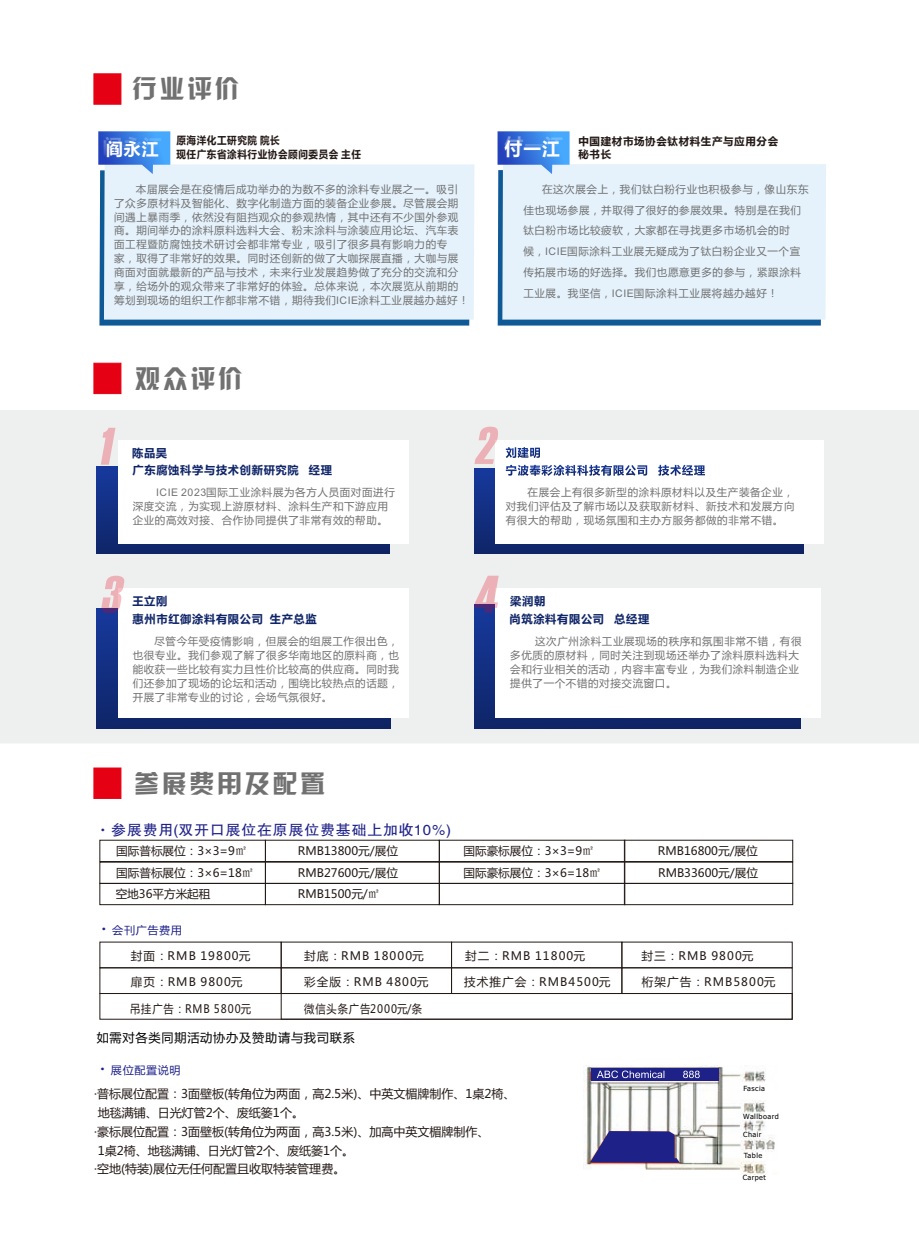
<style>
.page{position:relative;width:919px;height:1238px;background:#fff}
.page>*{position:absolute;margin:0;border:0;box-sizing:border-box;transform-origin:0 0}
.t1{font:italic 52.8px "Haettenschweiler";color:rgb(230 0 19/.26)}
.t2{font:25.2px "H Yk 2 gj";letter-spacing:.1em;color:#717171}
.t3{font:700 19.2px "Microsoft Ya Hei";color:#fff}
.t4{font:700 18.9px "Microsoft Ya Hei";color:#fff}
.t5{font:700 17.7px "Microsoft Ya Hei";color:#fff}
.t6{font:700 16.8px "Microsoft Ya Hei";color:#fff}
.t7{font:14.55px "FZHTJW GB1 0";letter-spacing:.055em;color:#1e2188}
.t8{font:12.15px "Microsoft Ya Hei";letter-spacing:.06em;color:#000}
.t9{font:12px/18.8px "Microsoft Ya Hei";color:#231916}
.t10{font:11.55px/21.9px "Microsoft Ya Hei";color:#231916}
.t11{font:11.55px "Microsoft Ya Hei";letter-spacing:.09em;color:#231916}
.t12{font:11.55px "Microsoft Ya Hei";letter-spacing:.095em;color:#231916}
.t13{font:11.55px "Microsoft Ya Hei";letter-spacing:.095em;color:#231916;scale:.88 1}
.t14{font:700 11.25px/17.7px "Microsoft Ya Hei";letter-spacing:.06em;color:#0f2568}
.t15{font:10.8px "Microsoft Ya Hei";letter-spacing:.06em;color:#1e2188}
.t16{font:10.5px/13.8px "Microsoft Ya Hei";letter-spacing:.06em;color:#717171}
.t17{font:700 10.5px/13.8px "Microsoft Ya Hei";letter-spacing:.06em;color:#231916;scale:.91 1}
.t18{font:700 10.5px/13.8px "Microsoft Ya Hei";letter-spacing:.06em;color:#231916}
.t19{font:7.05px "Tahoma";letter-spacing:.06em;color:#000}
.s1{font-family:"Arial"}
.s2{font-family:"Sim Sun"}
.s3{font-family:"FZHTJW GB1 0";font-size:14.55px}
</style>
<div class="page">
<div style="left:0;top:410px;width:918px;height:333px;background:#eeefef"></div>
<div style="left:93px;top:363px;width:28px;height:31px;background:#e60013;border:1px solid #e60013"></div>
<svg style="left:96px;top:467px;width:294px;height:86px;background:#1e367b"></svg>
<div style="left:118px;top:440px;width:291px;height:103px;background:#fff"></div>
<div style="left:475px;top:468px;width:328px;height:85px;background:linear-gradient(to bottom,#16399e,#0f2567)"></div>
<div style="left:475px;top:604px;width:325px;height:124px;background:linear-gradient(to bottom,#16399d,#0f2567)"></div>
<div style="left:495px;top:440px;width:328px;height:103px;background:#fff"></div>
<div style="left:495px;top:588px;width:325px;height:129px;background:#fff"></div>
<svg style="left:505px;top:447px;width:35px;height:11px"></svg>
<svg style="left:506px;top:464px;width:199px;height:12px"></svg>
<div style="left:96px;top:608px;width:294px;height:120px;background:linear-gradient(to bottom,#16399d,#0f2567)"></div>
<div style="left:118px;top:588px;width:291px;height:129px;background:#fff"></div>
<svg style="left:99px;top:174px;width:371px;height:151px;background:#286ba1"></svg>
<div style="left:104px;top:164px;width:370px;height:155px;background:#e5f2fc"></div>
<svg style="left:497px;top:174px;width:324px;height:151px;background:#2b6da3"></svg>
<div style="left:502px;top:164px;width:324px;height:155px;background:#e5f2fc"></div>
<div style="left:93px;top:73px;width:28px;height:32px;background:#e60013;border:1px solid #e60013"></div>
<svg style="left:98px;top:131px;width:72px;height:43px;background:#5a92e5"></svg>
<svg style="left:497px;top:131px;width:72px;height:43px;background:#5a92e5"></svg>
<div style="left:93px;top:767px;width:28px;height:31px;background:#e60013;border:1px solid #e60013"></div>
<img style="left:583px;top:1065px;width:192px;height:109px">
<svg style="left:590px;top:1130px;width:89px;height:32px;background:#404193"></svg>
<div style="left:591px;top:1068px;width:127px;height:13px;background:#1e2188"></div>
<svg style="left:597px;top:1070px;width:102px;height:8px"></svg>
<div style="left:99px;top:861px;width:167px;height:22px;border:1px solid #231916"></div>
<div style="left:99px;top:882px;width:167px;height:23px;border:1px solid #231916"></div>
<div style="left:265px;top:861px;width:174px;height:22px;border:1px solid #231916"></div>
<div style="left:265px;top:882px;width:174px;height:23px;border:1px solid #231916"></div>
<div style="left:439px;top:861px;width:186px;height:22px;border:1px solid #231916"></div>
<div style="left:439px;top:882px;width:186px;height:23px;border:1px solid #231916"></div>
<div style="left:624px;top:861px;width:169px;height:22px;border:1px solid #231916"></div>
<div style="left:624px;top:882px;width:169px;height:23px;border:1px solid #231916"></div>
<div style="left:99px;top:967px;width:182px;height:26px;border:1px solid #231916"></div>
<div style="left:99px;top:993px;width:693px;height:26px;border:1px solid #231916"></div>
<div style="left:281px;top:967px;width:171px;height:26px;border:1px solid #231916"></div>
<div style="left:281px;top:993px;width:511px;height:26px;border:1px solid #231916"></div>
<div style="left:451px;top:967px;width:171px;height:26px;border:1px solid #231916"></div>
<div style="left:621px;top:967px;width:171px;height:26px;border:1px solid #231916"></div>
<h2 class="t2" style="left:132px;top:76px;width:110px">行业评价</h2>
<h3 class="t3" style="left:102px;top:137px;width:61px">阎永江</h3>
<h3 class="t6" style="left:106px;top:141px;width:54px">阎永江</h3>
<p class="t17" style="left:176px;top:134px;width:204px">原海洋化工研究院 院长<br>现任广东省涂料行业协会顾问委员会 主任</p>
<h3 class="t4" style="left:504px;top:137px;width:61px">付一江</h3>
<h3 class="t5" style="left:504px;top:141px;width:57px">付一江</h3>
<p class="t18" style="left:578px;top:135px;width:201px">中国建材市场协会钛材料生产与应用分会秘书长</p>
<p class="t16" style="left:114px;top:183px;width:356px;text-indent:22px">本届展会是在疫情后成功举办的为数不多的涂料专业展之一。吸引了众多原材料及智能化、数字化制造方面的装备企业参展。尽管展会期间遇上暴雨季，依然没有阻挡观众的参观热情，其中还有不少国外参观商。期间举办的涂料原料选料大会、粉末涂料与涂装应用论坛、汽车表面工程暨防腐蚀技术研讨会都非常专业，吸引了很多具有影响力的专<br>家，取得了非常好的效果。同时还创新的做了大咖探展直播，大咖与展商面对面就最新的产品与技术，未来行业发展趋势做了充分的交流和分享，给场外的观众带来了非常好的体验。总体来说，本次展览从前期的筹划到现场的组织工作都非常不错，期待我们<span class="s1">ICIE</span>涂料工业展越办越好！</p>
<p class="t16" style="left:523px;top:179px;width:286px;line-height:20.7px;text-indent:19px">在这次展会上，我们钛白粉行业也积极参与，像山东东佳也现场参展，并取得了很好的参展效果。特别是在我们钛白粉市场比较疲软，大家都在寻找更多市场机会的时<br>候，<span class="s1">ICIE</span>国际涂料工业展无疑成为了钛白粉企业又一个宣传拓展市场的好选择。我们也愿意更多的参与，紧跟涂料工业展。我坚信，<span class="s1">ICIE</span>国际涂料工业展将越办越好！</p>
<h2 class="t2" style="left:135px;top:365px;width:110px">观众评价</h2>
<h1 class="t1" style="left:97px;top:427px;width:22px">1</h1>
<h1 class="t1" style="left:473px;top:427px;width:21px">2</h1>
<p class="t14" style="left:132px;top:444px;width:201px">陈品昊<br>广东腐蚀科学与技术创新研究院 经理</p>
<p class="t16" style="left:133px;top:486px;width:263px;text-indent:23px"><span class="s1">ICIE 2023</span>国际工业涂料展为各方人员面对面进行深度交流，为实现上游原材料、涂料生产和下游应用企业的高效对接、合作协同提供了非常有效的帮助。</p>
<p class="t16" style="left:506px;top:486px;width:290px;text-align:justify;text-indent:22px">在展会上有很多新型的涂料原材料以及生产装备企业，对我们评估及了解市场以及获取新材料、新技术和发展方向有很大的帮助，现场氛围和主办方服务都做的非常不错。</p>
<h1 class="t1" style="left:100px;top:576px;width:21px">3</h1>
<h1 class="t1" style="left:473px;top:575px;width:25px">4</h1>
<p class="t14" style="left:509px;top:593px;width:141px;line-height:18.1px">梁润朝<br>尚筑涂料有限公司 总经理</p>
<p class="t14" style="left:132px;top:593px;width:186px">王立刚<br>惠州市红御涂料有限公司 生产总监</p>
<p class="t16" style="left:133px;top:635px;width:268px;text-align:justify;text-indent:22px">尽管今年受疫情影响，但展会的组展工作很出色，也很专业。我们参观了解了很多华南地区的原料商，也能收获一些比较有实力且性价比较高的供应商。同时我们还参加了现场的论坛和活动，围绕比较热点的话题，开展了非常专业的讨论，会场气氛很好。</p>
<p class="t16" style="left:510px;top:635px;width:293px;text-indent:25px">这次广州涂料工业展现场的秩序和氛围非常不错，有很多优质的原材料，同时关注到现场还举办了涂料原料选料大会和行业相关的活动，内容丰富专业，为我们涂料制造企业提供了一个不错的对接交流窗口。</p>
<h2 class="t2" style="left:134px;top:770px;width:193px">参展费用及配置</h2>
<h3 class="t7" style="left:96px;top:821px;width:357px">·参展费用(双开口展位在原展位费基础上加收10%)</h3>
<p class="t10" style="left:116px;top:840px;width:139px">国际普标展位：3×3=9<span class="s2">㎡</span>国际普标展位：3×6=18<span class="s2">㎡</span></p>
<p class="t10" style="left:298px;top:840px;width:101px">RMB13800元/展位<br>RMB27600元/展位</p>
<p class="t10" style="left:116px;top:883px;width:96px">空地36平方米起租</p>
<p class="t10" style="left:298px;top:883px;width:83px">RMB1500元/<span class="s2">㎡</span></p>
<p class="t15" style="left:96px;top:924px;width:87px"><span class="s3">·</span>会刊广告费用</p>
<p class="t11" style="left:131px;top:950px;width:121px">封面：RMB 19800元</p>
<p class="t11" style="left:131px;top:976px;width:113px">扉页：RMB 9800元</p>
<p class="t11" style="left:304px;top:950px;width:121px">封底：RMB 18000元</p>
<p class="t12" style="left:304px;top:976px;width:126px">彩全版：RMB 4800元</p>
<p class="t13" style="left:130px;top:1003px;width:139px">吊挂广告：RMB 5800元</p>
<p class="t13" style="left:304px;top:1003px;width:135px">微信头条广告2000元/条</p>
<p class="t8" style="left:97px;top:1032px;width:260px">如需对各类同期活动协办及赞助请与我司联系</p>
<p class="t15" style="left:95px;top:1064px;width:87px"><span class="s3">·</span>展位配置说明</p>
<p class="t10" style="left:463px;top:840px;width:132px">国际豪标展位：3×3=9<span class="s2">㎡</span></p>
<p class="t10" style="left:657px;top:840px;width:101px">RMB16800元/展位</p>
<p class="t10" style="left:463px;top:862px;width:139px">国际豪标展位：3×6=18<span class="s2">㎡</span></p>
<p class="t10" style="left:658px;top:862px;width:101px">RMB33600元/展位</p>
<p class="t11" style="left:465px;top:950px;width:121px">封二：RMB 11800元</p>
<p class="t11" style="left:641px;top:950px;width:113px">封三：RMB 9800元</p>
<p class="t12" style="left:464px;top:976px;width:148px">技术推广会：RMB4500元</p>
<p class="t12" style="left:641px;top:976px;width:135px">桁架广告：RMB5800元</p>
<p class="t9" style="left:94px;top:1085px;width:422px">·普标展位配置：3面壁板(转角位为两面，高2.5米)、中英文楣牌制作、1桌2椅、地毯满铺、日光灯管2个、废纸篓1个。<br>·豪标展位配置：3面壁板(转角位为两面，高3.5米)、加高中英文楣牌制作、<br>1桌2椅、地毯满铺、日光灯管2个、废纸篓1个。<br>·空地(特装)展位无任何配置且收取特装管理费。</p>
<p class="t19" style="left:743px;top:1085px;width:23px">Fascia</p>
<p class="t19" style="left:743px;top:1113px;width:37px">Wallboard</p>
<p class="t19" style="left:743px;top:1152px;width:20px">Table</p>
<p class="t19" style="left:742px;top:1174px;width:25px">Carpet</p>
<p class="t19" style="left:743px;top:1131px;width:20px">Chair</p>
</div>
